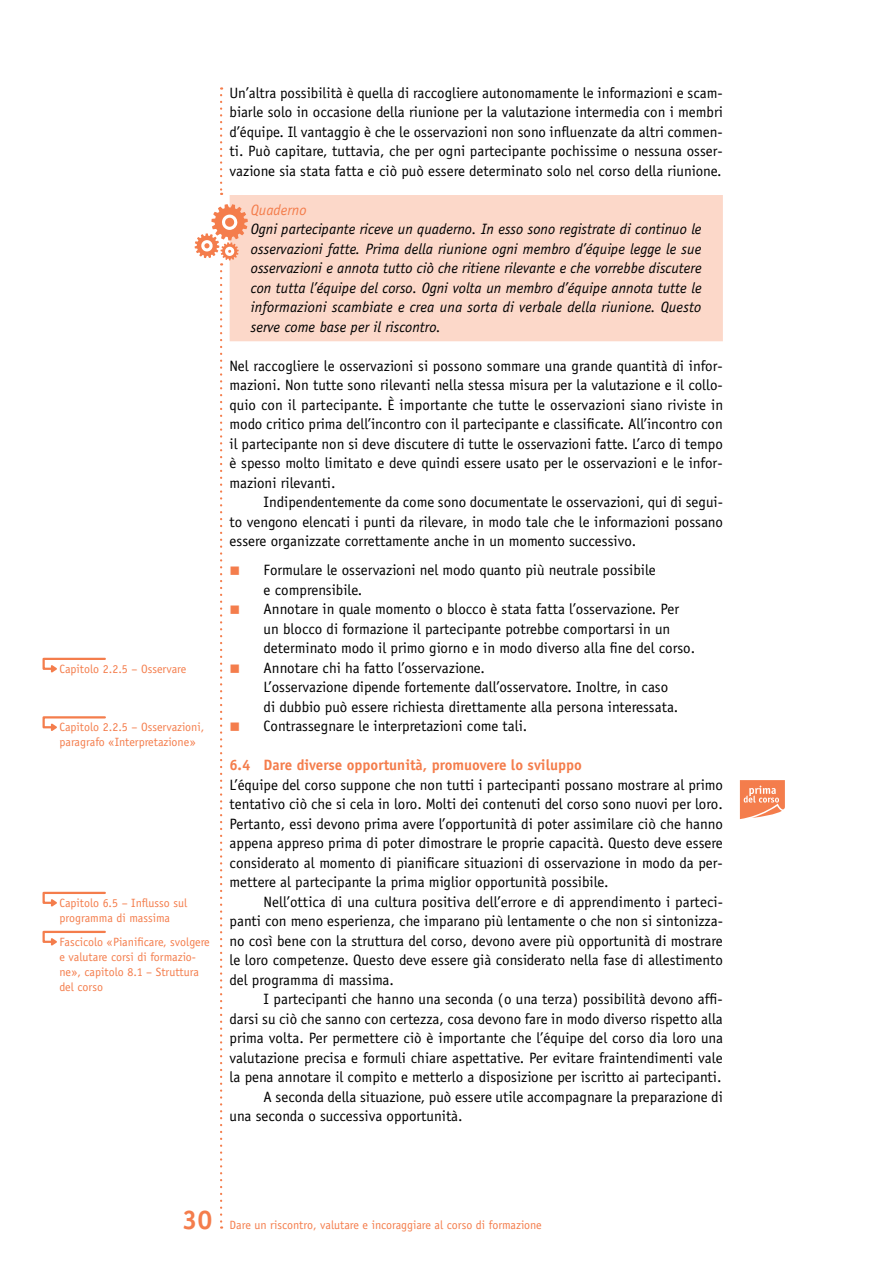
<style>
.page{position:relative;width:893px;height:1263px;background:#fff}
.page>*{position:absolute;margin:0;border:0;box-sizing:border-box;transform-origin:0 0}
.t1{font:700 27px "Officina Sans";color:#f47d4c}
.t2{font:15px/19.5px "Officina Sans";color:#000;text-align:justify}
.t3{font:italic 15px/19.5px "Officina Sans";color:#000;text-align:justify}
.t4{font:700 15px "Officina Sans";color:#f47d4c}
.t5{font:italic 15px "Officina Sans";color:#f47d4c}
.t6{font:12px/15px "Officina Sans";color:#f47d4c}
.s1{color:#f47d4c}
</style>
<div class="page">
<div style="left:230px;top:195px;width:493px;height:146px;background:#fcd8c9"></div>
<svg style="left:740px;top:780px;width:45px;height:39px;background:#f69973"></svg>
<svg style="left:220px;top:87px;width:2px;height:108px"></svg>
<svg style="left:42px;top:657px;width:64px;height:15px"></svg>
<svg style="left:42px;top:716px;width:64px;height:15px"></svg>
<svg style="left:42px;top:891px;width:64px;height:15px"></svg>
<svg style="left:42px;top:930px;width:64px;height:15px"></svg>
<svg style="left:195px;top:204px;width:53px;height:1025px"></svg>
<p class="t6" style="left:60px;top:661px;width:128px">Capitolo 2.2.5 – Osservare</p>
<p class="t6" style="left:60px;top:720px;width:146px">Capitolo 2.2.5 – Osservazioni, paragrafo «Interpretazione»</p>
<p class="t6" style="left:60px;top:895px;width:129px">Capitolo 6.5 – Influsso sul programma di massima</p>
<p class="t6" style="left:60px;top:934px;width:152px">Fascicolo «Pianificare, svolgere e valutare corsi di formazio&shy;ne», capitolo 8.1 – Struttura del corso</p>
<p class="t2" style="left:230px;top:83px;width:495px">Un’altra possibilità è quella di raccogliere autonomamente le informazioni e scam&shy;biarle solo in occasione della riunione per la valutazione intermedia con i membri d’équipe. Il vantaggio è che le osservazioni non sono influenzate da altri commen&shy;ti. Può capitare, tuttavia, che per ogni partecipante pochissime o nessuna osser&shy;vazione sia stata fatta e ciò può essere determinato solo nel corso della riunione.</p>
<p class="t5" style="left:251px;top:201px;width:57px">Quaderno</p>
<p class="t3" style="left:251px;top:219px;width:452px">Ogni partecipante riceve un quaderno. In esso sono registrate di continuo le osservazioni fatte. Prima della riunione ogni membro d’équipe legge le sue osservazioni e annota tutto ciò che ritiene rilevante e che vorrebbe discutere con tutta l’équipe del corso. Ogni volta un membro d’équipe annota tutte le informazioni scambiate e crea una sorta di verbale della riunione. Questo serve come base per il riscontro.</p>
<p class="t2" style="left:230px;top:356px;width:495px">Nel raccogliere le osservazioni si possono sommare una grande quantità di infor&shy;mazioni. Non tutte sono rilevanti nella stessa misura per la valutazione e il collo&shy;quio con il partecipante. È importante che tutte le osservazioni siano riviste in modo critico prima dell’incontro con il partecipante e classificate. All’incontro con il partecipante non si deve discutere di tutte le osservazioni fatte. L’arco di tempo è spesso molto limitato e deve quindi essere usato per le osservazioni e le infor&shy;mazioni rilevanti.</p>
<p class="t2" style="left:230px;top:492px;width:495px;text-indent:34px">Indipendentemente da come sono documentate le osservazioni, qui di segui&shy;to vengono elencati i punti da rilevare, in modo tale che le informazioni possano essere organizzate correttamente anche in un momento successivo.</p>
<p class="t2" style="left:264px;top:560px;width:394px;text-indent:-34px"><span class="s1">■</span> Formulare le osservazioni nel modo quanto più neutrale possibile e comprensibile.</p>
<p class="t2" style="left:264px;top:599px;width:433px;text-align:left;text-indent:-34px"><span class="s1">■</span> Annotare in quale momento o blocco è stata fatta l’osservazione. Per un blocco di formazione il partecipante potrebbe comportarsi in un determinato modo il primo giorno e in modo diverso alla fine del corso.</p>
<p class="t2" style="left:264px;top:658px;width:416px;text-align:left;text-indent:-34px"><span class="s1">■</span> Annotare chi ha fatto l’osservazione.<br>L’osservazione dipende fortemente dall’osservatore. Inoltre, in caso di dubbio può essere richiesta direttamente alla persona interessata.</p>
<p class="t2" style="left:230px;top:716px;width:299px"><span class="s1">■</span> Contrassegnare le interpretazioni come tali.</p>
<p class="t4" style="left:230px;top:756px;width:354px">6.4 Dare diverse opportunità, promuovere lo sviluppo</p>
<p class="t2" style="left:230px;top:775px;width:495px">L’équipe del corso suppone che non tutti i partecipanti possano mostrare al primo tentativo ciò che si cela in loro. Molti dei contenuti del corso sono nuovi per loro.<br>Pertanto, essi devono prima avere l’opportunità di poter assimilare ciò che hanno appena appreso prima di poter dimostrare le proprie capacità. Questo deve essere considerato al momento di pianificare situazioni di osservazione in modo da per&shy;mettere al partecipante la prima miglior opportunità possibile.</p>
<p class="t2" style="left:230px;top:892px;width:495px;text-indent:34px">Nell’ottica di una cultura positiva dell’errore e di apprendimento i parteci&shy;panti con meno esperienza, che imparano più lentamente o che non si sintonizza&shy;no così bene con la struttura del corso, devono avere più opportunità di mostrare le loro competenze. Questo deve essere già considerato nella fase di allestimento del programma di massima.</p>
<p class="t2" style="left:264px;top:989px;width:461px">I partecipanti che hanno una seconda (o una terza) possibilità devono affi-</p>
<p class="t2" style="left:230px;top:1009px;width:495px">darsi su ciò che sanno con certezza, cosa devono fare in modo diverso rispetto alla</p>
<p class="t2" style="left:230px;top:1028px;width:495px">prima volta. Per permettere ciò è importante che l’équipe del corso dia loro una</p>
<p class="t2" style="left:230px;top:1048px;width:495px">valutazione precisa e formuli chiare aspettative. Per evitare fraintendimenti vale</p>
<p class="t2" style="left:230px;top:1067px;width:493px">la pena annotare il compito e metterlo a disposizione per iscritto ai partecipanti.</p>
<p class="t2" style="left:264px;top:1087px;width:461px">A seconda della situazione, può essere utile accompagnare la preparazione di</p>
<p class="t2" style="left:230px;top:1106px;width:235px">una seconda o successiva opportunità.</p>
<h1 class="t1" style="left:183px;top:1202px;width:32px">30</h1>
<p class="t6" style="left:230px;top:1217px;width:314px">Dare un riscontro, valutare e incoraggiare al corso di formazione</p>
</div>
